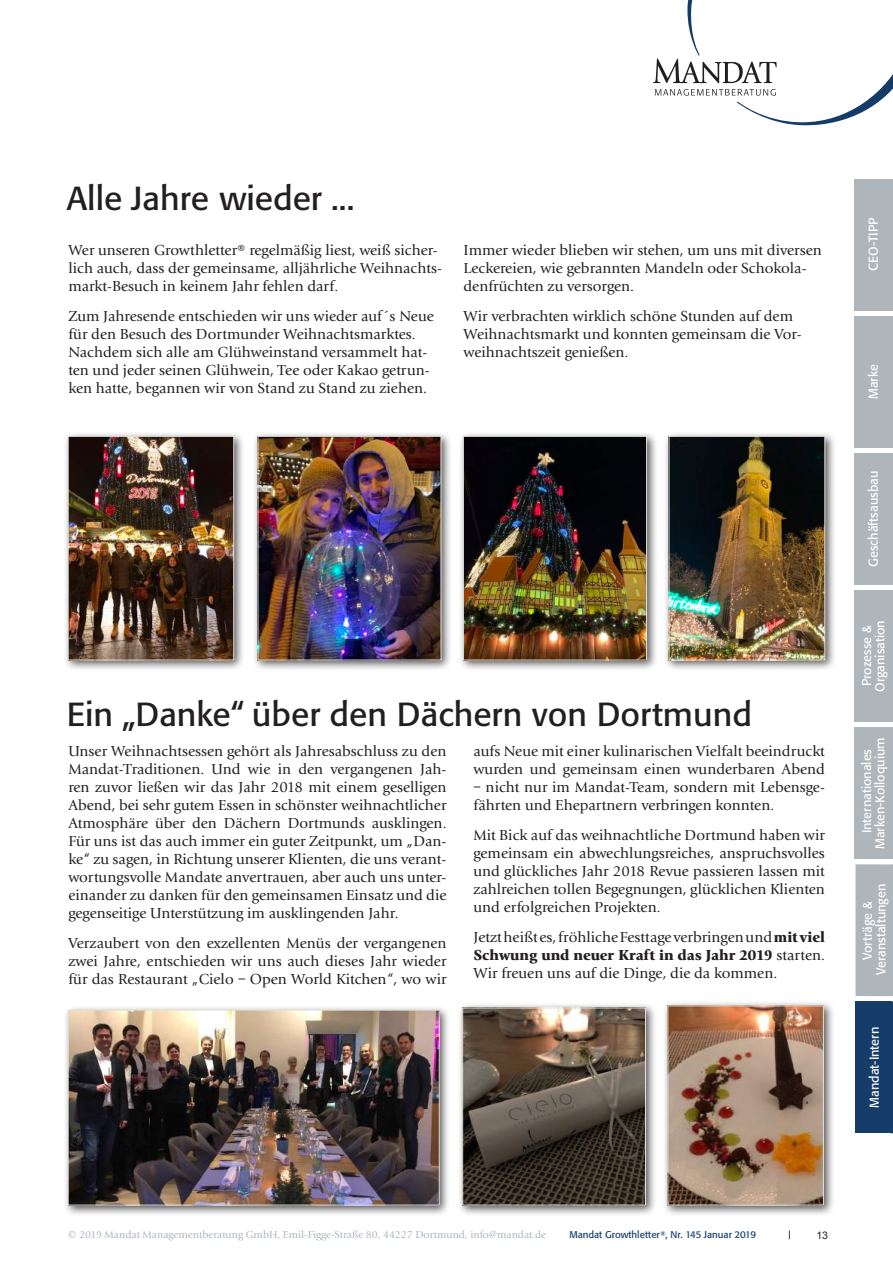
<style>
.page{position:relative;width:893px;height:1263px;background:#fff}
.page>*{position:absolute;margin:0;border:0;box-sizing:border-box;transform-origin:0 0}
.t1{font:33px "Formata BQ";color:#231f20}
.t2{font:15px/18px "Giovanni EF";color:#231f20}
.t3{font:13.5px "Arial";color:#231f20}
.t4{font:12.75px/13.5px "Formata BQ";color:#fff;text-align:center}
.t5{font:10.5px "Giovanni EF";color:#aeb5bb}
.t6{font:10.5px "Arial";color:#231f20}
.t7{font:9.75px "Formata BQ";color:#163d6a}
.t8{font:6.75px "Formata BQ";color:#163d6a}
.s1{font-weight:900}
</style>
<div class="page">
<svg style="left:653px;top:0;width:240px;height:125px"></svg>
<hr style="left:890px;top:316px;width:3px;height:132px;background:#aeb5bb">
<hr style="left:890px;top:179px;width:3px;height:131px;background:#aeb5bb">
<hr style="left:890px;top:453px;width:3px;height:132px;background:#aeb5bb">
<hr style="left:890px;top:590px;width:3px;height:132px;background:#aeb5bb">
<hr style="left:890px;top:727px;width:3px;height:132px;background:#aeb5bb">
<div style="left:855px;top:179px;width:36px;height:131px;background:#aeb5bb"></div>
<div style="left:855px;top:316px;width:36px;height:132px;background:#aeb5bb"></div>
<div style="left:855px;top:453px;width:36px;height:132px;background:#aeb5bb"></div>
<div style="left:855px;top:590px;width:36px;height:132px;background:#aeb5bb"></div>
<div style="left:855px;top:727px;width:36px;height:132px;background:#aeb5bb"></div>
<hr style="left:891px;top:864px;width:2px;height:132px;background:#aeb5bb">
<hr style="left:891px;top:1001px;width:2px;height:132px;background:#163d6a">
<div style="left:855px;top:1001px;width:37px;height:132px;background:#163d6a"></div>
<div style="left:855px;top:864px;width:37px;height:132px;background:#aeb5bb"></div>
<div style="left:664px;top:431px;width:172px;height:240px;background:#231f20;opacity:.75"></div>
<img style="left:671px;top:438px;width:152px;height:220px">
<div style="left:669px;top:436px;width:156px;height:224px;border:1px solid #e2e2db"></div>
<div style="left:63px;top:431px;width:182px;height:240px;background:#231f20;opacity:.75"></div>
<img style="left:70px;top:438px;width:162px;height:220px">
<div style="left:68px;top:436px;width:166px;height:224px;border:1px solid #e2e2db"></div>
<div style="left:253px;top:431px;width:199px;height:240px;background:#231f20;opacity:.75"></div>
<img style="left:260px;top:438px;width:179px;height:220px">
<div style="left:458px;top:431px;width:200px;height:240px;background:#231f20;opacity:.75"></div>
<img style="left:465px;top:438px;width:180px;height:220px">
<div style="left:463px;top:436px;width:184px;height:224px;border:1px solid #e2e2db"></div>
<div style="left:662px;top:1000px;width:173px;height:216px;background:#231f20;opacity:.75"></div>
<img style="left:670px;top:1008px;width:151px;height:195px">
<div style="left:63px;top:1005px;width:388px;height:211px;background:#231f20;opacity:.75"></div>
<img style="left:70px;top:1012px;width:367px;height:191px">
<div style="left:68px;top:1010px;width:371px;height:195px;border:1px solid #e2e2db"></div>
<div style="left:457px;top:1002px;width:199px;height:214px;background:#231f20;opacity:.75"></div>
<img style="left:464px;top:1010px;width:180px;height:193px">
<div style="left:462px;top:1008px;width:184px;height:197px;border:1px solid #e2e2db"></div>
<h1 class="t1" style="left:67px;top:178px;width:289px">Alle Jahre wieder ...</h1>
<p class="t2" style="left:68px;top:241px;width:375px">Wer unseren Growthletter® regelmäßig liest, weiß sicher&shy;lich auch, dass der gemeinsame, alljährliche Weihnachts&shy;markt-Besuch in keinem Jahr fehlen darf.</p>
<p class="t2" style="left:68px;top:307px;width:367px">Zum Jahresende entschieden wir uns wieder auf´s Neue für den Besuch des Dortmunder Weihnachtsmarktes.<br>Nachdem sich alle am Glühweinstand versammelt hat&shy;ten und jeder seinen Glühwein, Tee oder Kakao getrun&shy;ken hatte, begannen wir von Stand zu Stand zu ziehen.</p>
<p class="t2" style="left:463px;top:241px;width:360px">Immer wieder blieben wir stehen, um uns mit diversen<br>Leckereien, wie gebrannten Mandeln oder Schokola&shy;denfrüchten zu versorgen.</p>
<p class="t2" style="left:463px;top:307px;width:340px">Wir verbrachten wirklich schöne Stunden auf dem<br>Weihnachtsmarkt und konnten gemeinsam die Vor&shy;weihnachtszeit genießen.</p>
<h1 class="t1" style="left:67px;top:694px;width:686px">Ein „Danke“ über den Dächern von Dortmund</h1>
<p class="t2" style="left:68px;top:742px;width:380px;text-align:justify">Unser Weihnachtsessen gehört als Jahresabschluss zu den Mandat-Traditionen. Und wie in den vergangenen Jah&shy;ren zuvor ließen wir das Jahr 2018 mit einem geselligen Abend, bei sehr gutem Essen in schönster weihnachtlicher Atmosphäre über den Dächern Dortmunds ausklingen.<br>Für uns ist das auch immer ein guter Zeitpunkt, um „Dan&shy;ke“ zu sagen, in Richtung unserer Klienten, die uns verant&shy;wortungsvolle Mandate anvertrauen, aber auch uns unter&shy;einander zu danken für den gemeinsamen Einsatz und die gegenseitige Unterstützung im ausklingenden Jahr.</p>
<p class="t2" style="left:68px;top:934px;width:380px;text-align:justify">Verzaubert von den exzellenten Menüs der vergangenen zwei Jahre, entschieden wir uns auch dieses Jahr wieder für das Restaurant „Cielo – Open World Kitchen“, wo wir</p>
<p class="t2" style="left:473px;top:742px;width:353px">aufs Neue mit einer kulinarischen Vielfalt beeindruckt wurden und gemeinsam einen wunderbaren Abend</p>
<p class="t2" style="left:473px;top:778px;width:353px">– nicht nur im Mandat-Team, sondern mit Lebensge&shy;fährten und Ehepartnern verbringen konnten.</p>
<p class="t2" style="left:473px;top:826px;width:353px;text-align:justify">Mit Bick auf das weihnachtliche Dortmund haben wir gemeinsam ein abwechlungsreiches, anspruchsvolles und glückliches Jahr 2018 Revue passieren lassen mit zahlreichen tollen Begegnungen, glücklichen Klienten und erfolgreichen Projekten.</p>
<p class="t2" style="left:473px;top:928px;width:353px;text-align:justify">Jetzt heißt es, fröhliche Festtage verbringen und <span class="s1">mit viel Schwung und neuer Kraft in das Jahr 2019</span> starten.<br>Wir freuen uns auf die Dinge, die da kommen.</p>
<p class="t4" style="left:866px;top:270px;width:54px;rotate:-90deg">CEO-TIPP</p>
<p class="t4" style="left:866px;top:399px;width:36px;rotate:-90deg">Marke</p>
<p class="t4" style="left:866px;top:567px;width:97px;rotate:-90deg">Geschäftsausbau</p>
<p class="t4" style="left:860px;top:692px;width:73px;rotate:-90deg">Prozesse &amp;<br>Organisation</p>
<p class="t4" style="left:860px;top:849px;width:113px;rotate:-90deg">Internationales<br>Marken-Kolloquium</p>
<p class="t4" style="left:861px;top:975px;width:93px;rotate:-90deg">Vorträge &amp;<br>Veranstaltungen</p>
<p class="t4" style="left:867px;top:1108px;width:82px;rotate:-90deg">Mandat-Intern</p>
<p class="t5" style="left:68px;top:1228px;width:480px">© 2019 Mandat Managementberatung GmbH, Emil-Figge-Straße 80, 44227 Dortmund, info@mandat.de</p>
<p class="t7" style="left:569px;top:1229px;width:188px">Mandat Growthletter , Nr. 145 Januar 2019</p>
<p class="t3" style="left:788px;top:1225px;width:5px">׀</p>
<p class="t6" style="left:816px;top:1228px;width:13px">13</p>
<p class="t8" style="left:660px;top:1229px;width:7px">R</p>
</div>
